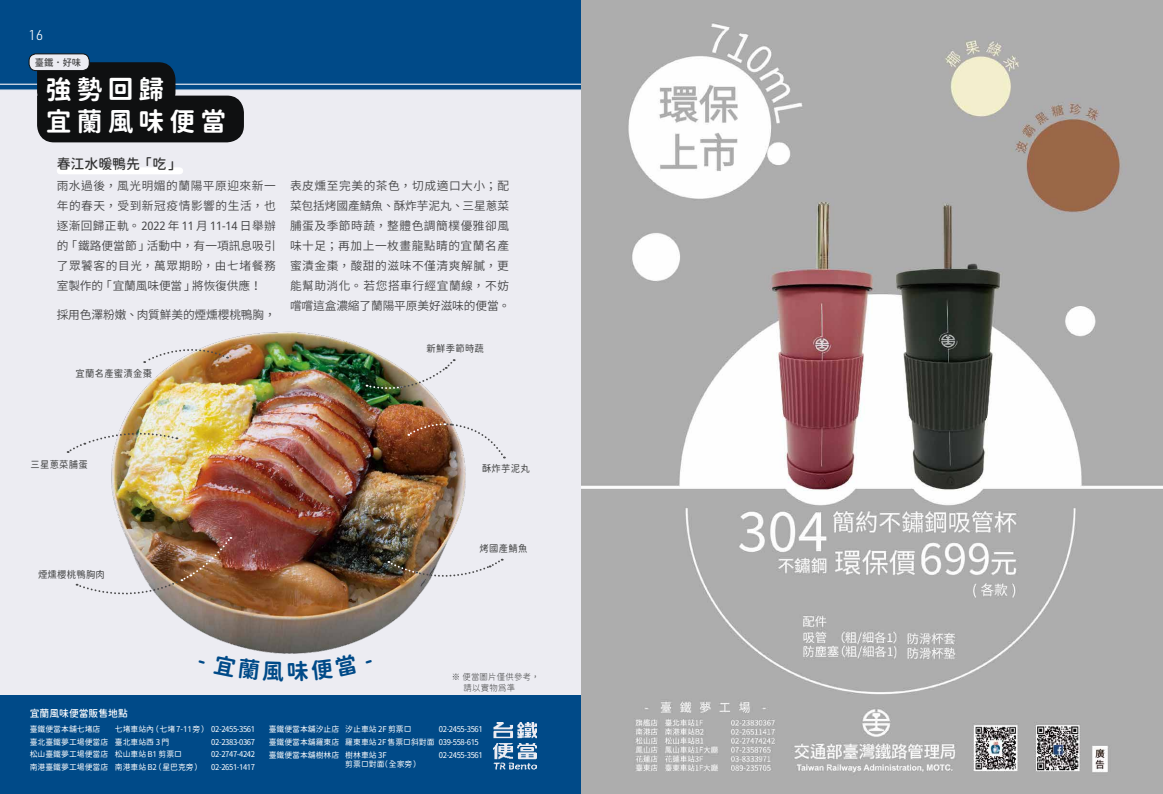
<style>
.page{position:relative;width:1163px;height:794px;background:#fff}
.page>*{position:absolute;margin:0;border:0;box-sizing:border-box;transform-origin:0 0}
.t1{font:26px/32px "Gen Sen Rounded TW B";letter-spacing:.2em;color:#fff}
.t2{font:14px "Gen Sen Rounded TW M";letter-spacing:-.01em;color:#353535}
.t3{font:300 14px "URWDIN";color:#fff}
.t4{font:11.7px/20px "Source Han Sans TC";letter-spacing:.005em;color:#444445;text-align:justify}
.t5{font:10px "Gen Sen Rounded TW M";color:#fff}
.t6{font:9.7px "Gen Sen Rounded TW R";letter-spacing:.03em;color:#404141;scale:.96 1}
.t7{font:9.5px "Gen Sen Rounded TW M";color:#444445}
.t8{font:8.7px/11px "Gen Sen Rounded TW L";letter-spacing:.03em;color:#404141;scale:.96 1}
.t9{font:8px/12.8px "Gen Sen Rounded TW R";color:#fff;text-align:right;scale:.96 1}
.t10{font:8px/12.8px "Gen Sen Rounded TW R";color:#fff}
.t11{font:8px "Gen Sen Rounded TW R";letter-spacing:-.05em;color:#fff;scale:.96 1}
.s1{font-family:"Noto Sans";font-stretch:semi-condensed}
</style>
<div class="page">
<div style="left:0;top:0;width:1162px;height:794px;background:#004a88"></div>
<div style="left:0;top:89px;width:581px;height:606px;background:#ececf2"></div>
<img style="left:581px;top:0;width:581px;height:794px">
<img style="left:493px;top:723px;width:43px;height:47px">
<img style="left:107px;top:330px;width:361px;height:326px">
<svg style="left:37px;top:62px;width:207px;height:80px;background:#161f28"></svg>
<div style="left:29px;top:54px;width:60px;height:17px;background:#ececf2;border-radius:7px"></div>
<div style="left:29px;top:53px;width:61px;height:18px;border:1px solid #0f1011;border-radius:7px"></div>
<div style="left:60px;top:167px;width:120px;height:7px;background:#fff"></div>
<svg style="left:407px;top:422px;width:98px;height:36px;background:#af9388"></svg>
<svg style="left:388px;top:558px;width:115px;height:20px;background:#b7afa9"></svg>
<img style="left:77px;top:537px;width:155px;height:64px">
<svg style="left:67px;top:431px;width:110px;height:23px;background:#ddd5c1"></svg>
<svg style="left:143px;top:346px;width:85px;height:18px;background:#cfb9a4"></svg>
<img style="left:366px;top:359px;width:89px;height:30px">
<svg style="left:199px;top:660px;width:6px;height:3px"></svg>
<div style="left:213px;top:653px;width:144px;height:29px;background:#ececf2"></div>
<svg style="left:365px;top:660px;width:7px;height:4px"></svg>
<p class="t3" style="left:28px;top:26px;width:17px">16</p>
<p class="t7" style="left:35px;top:57px;width:48px">臺鐵．好味</p>
<h1 class="t1" style="left:46px;top:74px;width:182px">強勢回歸<br>宜蘭風味便當</h1>
<p class="t2" style="left:57px;top:155px;width:120px">春江水暖鴨先「吃」</p>
<p class="t4" style="left:57px;top:176px;width:220px">雨水過後，風光明媚的蘭陽平原迎來新一年的春天，受到新冠疫情影響的生活，也逐漸回歸正軌。<span class="s1">2022</span> 年 <span class="s1">11</span> 月 <span class="s1">11-14</span> 日舉辦的「鐵路便當節」活動中，有一項訊息吸引了眾饕客的目光，萬眾期盼，由七堵餐務室製作的「宜蘭風味便當」將恢復供應！</p>
<p class="t4" style="left:57px;top:304px;width:220px">採用色澤粉嫩、肉質鮮美的煙燻櫻桃鴨胸，</p>
<p class="t6" style="left:76px;top:368px;width:81px">宜蘭名產蜜漬金棗</p>
<p class="t4" style="left:290px;top:176px;width:222px">表皮燻至完美的茶色，切成適口大小；配菜包括烤國產鯖魚、酥炸芋泥丸、三星蔥菜脯蛋及季節時蔬，整體色調簡樸優雅卻風味十足；再加上一枚畫龍點睛的宜蘭名產蜜漬金棗，酸甜的滋味不僅清爽解膩，更能幫助消化。若您搭車行經宜蘭線，不妨嚐嚐這盒濃縮了蘭陽平原美好滋味的便當。</p>
<p class="t6" style="left:426px;top:343px;width:61px">新鮮季節時蔬</p>
<p class="t6" style="left:30px;top:459px;width:61px">三星蔥菜脯蛋</p>
<p class="t6" style="left:38px;top:569px;width:71px">煙燻櫻桃鴨胸肉</p>
<p class="t6" style="left:482px;top:463px;width:51px">酥炸芋泥丸</p>
<p class="t6" style="left:479px;top:543px;width:51px">烤國產鯖魚</p>
<p class="t8" style="left:463px;top:671px;width:81px;text-indent:-12px">※ 便當圖片僅供參考，請以實物為準</p>
<p class="t5" style="left:30px;top:707px;width:100px">宜蘭風味便當販售地點</p>
<p class="t10" style="left:30px;top:722px;width:72px">臺鐵便當本舖七堵店</p>
<p class="t10" style="left:30px;top:722px;width:227px;text-indent:85px">七堵車站內（七堵7-11旁） 02-2455-3561臺北臺鐵夢工場便當店 臺北車站西 3 門</p>
<p class="t11" style="left:211px;top:737px;width:47px">02-2383-0367</p>
<p class="t10" style="left:30px;top:748px;width:154px">松山臺鐵夢工場便當店 松山車站 B1 剪票口</p>
<p class="t9" style="left:30px;top:748px;width:236px">02-2747-4242<br>南港臺鐵夢工場便當店 南港車站 B2（星巴克旁） 02-2651-1417</p>
<p class="t10" style="left:269px;top:723px;width:144px">臺鐵便當本舖汐止店 汐止車站 2F剪票口</p>
<p class="t9" style="left:269px;top:723px;width:224px;text-align:left;text-indent:170px">02-2455-3561臺鐵便當本舖羅東店 羅東車站 2F售票口斜對面 039-558-615臺鐵便當本舖樹林店 樹林車站 3F</p>
<p class="t10" style="left:345px;top:758px;width:77px">剪票口對面（全家旁）</p>
<p class="t11" style="left:439px;top:750px;width:47px">02-2455-3561</p>
</div>
